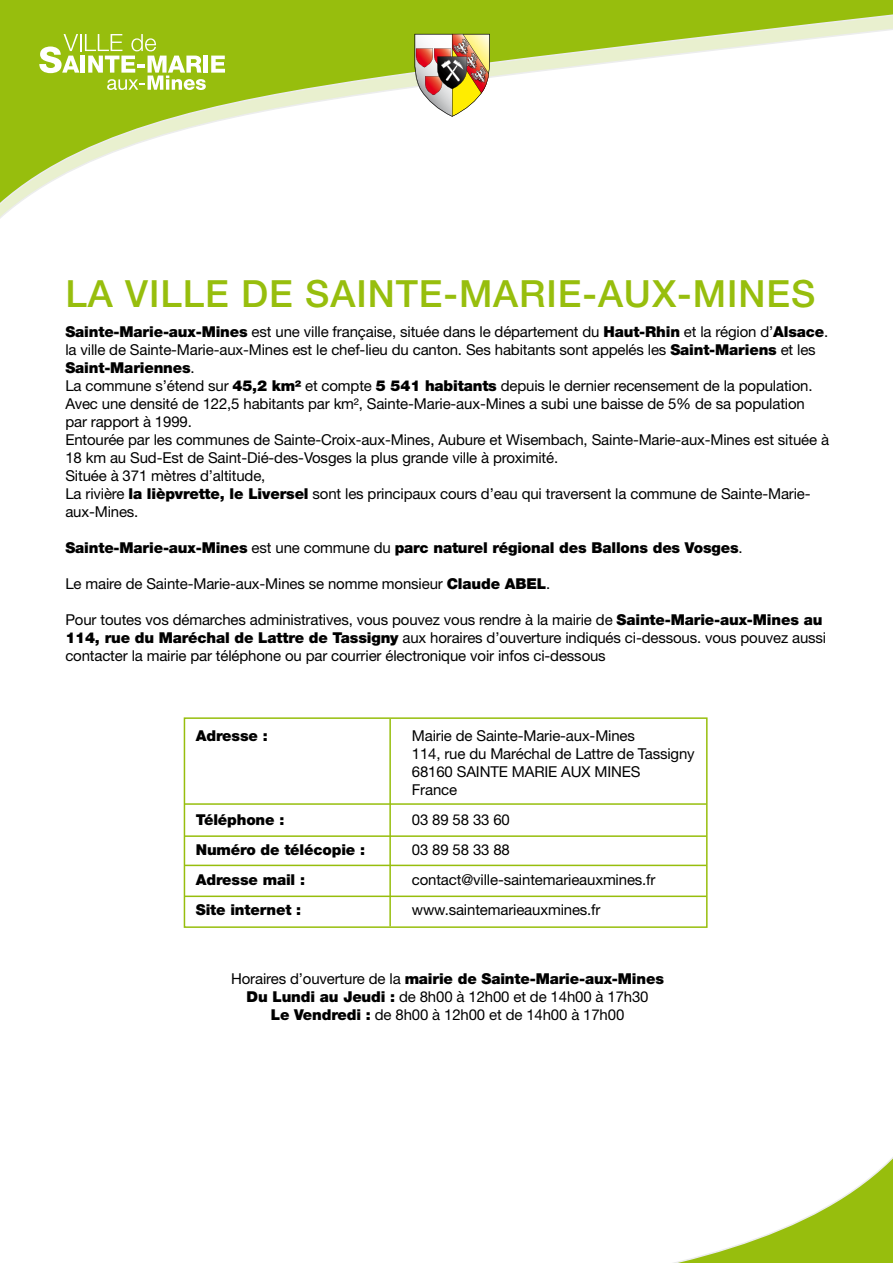
<style>
.page{position:relative;width:893px;height:1263px;background:#fff}
.page>*{position:absolute;margin:0;border:0;box-sizing:border-box;transform-origin:0 0}
.t1{font:500 37.5px "Helvetica Neue LT Std";letter-spacing:.025em;color:#97be0d}
.t2{font:15px/18px "Helvetica Neue LT Std";letter-spacing:-.01em;color:#000}
.t3{font:900 15px "Helvetica Neue LT Std";letter-spacing:-.01em;color:#000}
.s1{font-weight:900}
.s2{font-weight:400}
</style>
<div class="page">
<svg style="left:0;top:0;width:893px;height:219px"></svg>
<svg style="left:674px;top:1157px;width:219px;height:106px"></svg>
<svg style="left:39px;top:34px;width:186px;height:56px"></svg>
<img style="left:414px;top:34px;width:76px;height:83px">
<div style="left:184px;top:717px;width:524px;height:211px;border:2px solid #97be0d"></div>
<hr style="left:389px;top:719px;width:2px;height:207px;background:#97be0d">
<hr style="left:184px;top:803px;width:522px;height:2px;background:#97be0d">
<hr style="left:184px;top:835px;width:522px;height:2px;background:#97be0d">
<hr style="left:184px;top:865px;width:522px;height:1px;background:#97be0d">
<hr style="left:184px;top:895px;width:522px;height:2px;background:#97be0d">
<h1 class="t1" style="left:65px;top:272px;width:749px">LA VILLE DE SAINTE-MARIE-AUX-MINES</h1>
<p class="t2" style="left:65px;top:323px;width:765px"><span class="s1">Sainte-Marie-aux-Mines</span> est une ville française, située dans le département du <span class="s1">Haut-Rhin</span> et la région d’<span class="s1">Alsace</span>. la ville de Sainte-Marie-aux-Mines est le chef-lieu du canton. Ses habitants sont appelés les <span class="s1">Saint-Mariens</span> et les <span class="s1">Saint-Mariennes</span>.<br>La commune s’étend sur <span class="s1">45,2 km²</span> et compte <span class="s1">5 541 habitants</span> depuis le dernier recensement de la population.<br>Avec une densité de 122,5 habitants par km², Sainte-Marie-aux-Mines a subi une baisse de 5% de sa population par rapport à 1999.<br>Entourée par les communes de Sainte-Croix-aux-Mines, Aubure et Wisembach, Sainte-Marie-aux-Mines est située à 18 km au Sud-Est de Saint-Dié-des-Vosges la plus grande ville à proximité.<br>Située à 371 mètres d’altitude,<br>La rivière <span class="s1">la lièpvrette, le Liversel</span> sont les principaux cours d’eau qui traversent la commune de Sainte-Marie&shy;aux-Mines.</p>
<p class="t3" style="left:65px;top:539px;width:679px">Sainte-Marie-aux-Mines <span class="s2">est une commune du</span> parc naturel régional des Ballons des Vosges<span class="s2">.</span></p>
<p class="t2" style="left:65px;top:575px;width:486px">Le maire de Sainte-Marie-aux-Mines se nomme monsieur <span class="s1">Claude ABEL</span>.</p>
<p class="t2" style="left:65px;top:611px;width:762px">Pour toutes vos démarches administratives, vous pouvez vous rendre à la mairie de <span class="s1">Sainte-Marie-aux-Mines au<br>114, rue du Maréchal de Lattre de Tassigny</span> aux horaires d’ouverture indiqués ci-dessous. vous pouvez aussi contacter la mairie par téléphone ou par courrier électronique voir infos ci-dessous</p>
<p class="t3" style="left:196px;top:726px;width:73px">Adresse :</p>
<p class="t2" style="left:412px;top:726px;width:284px">Mairie de Sainte-Marie-aux-Mines<br>114, rue du Maréchal de Lattre de Tassigny<br>68160 SAINTE MARIE AUX MINES<br>France</p>
<p class="t3" style="left:196px;top:810px;width:90px">Téléphone :</p>
<p class="t2" style="left:412px;top:810px;width:100px">03 89 58 33 60</p>
<p class="t3" style="left:196px;top:840px;width:171px">Numéro de télécopie :</p>
<p class="t2" style="left:412px;top:840px;width:100px">03 89 58 33 88</p>
<p class="t3" style="left:196px;top:870px;width:111px">Adresse mail :</p>
<p class="t2" style="left:412px;top:870px;width:245px">contact@ville-saintemarieauxmines.fr</p>
<p class="t3" style="left:196px;top:900px;width:107px">Site internet :</p>
<p class="t2" style="left:412px;top:900px;width:190px">www.saintemarieauxmines.fr</p>
<p class="t2" style="left:231px;top:969px;width:434px;text-align:center">Horaires d’ouverture de la <span class="s1">mairie de Sainte-Marie-aux-Mines<br>Du Lundi au Jeudi :</span> de 8h00 à 12h00 et de 14h00 à 17h30<br><span class="s1">Le Vendredi :</span> de 8h00 à 12h00 et de 14h00 à 17h00</p>
</div>
